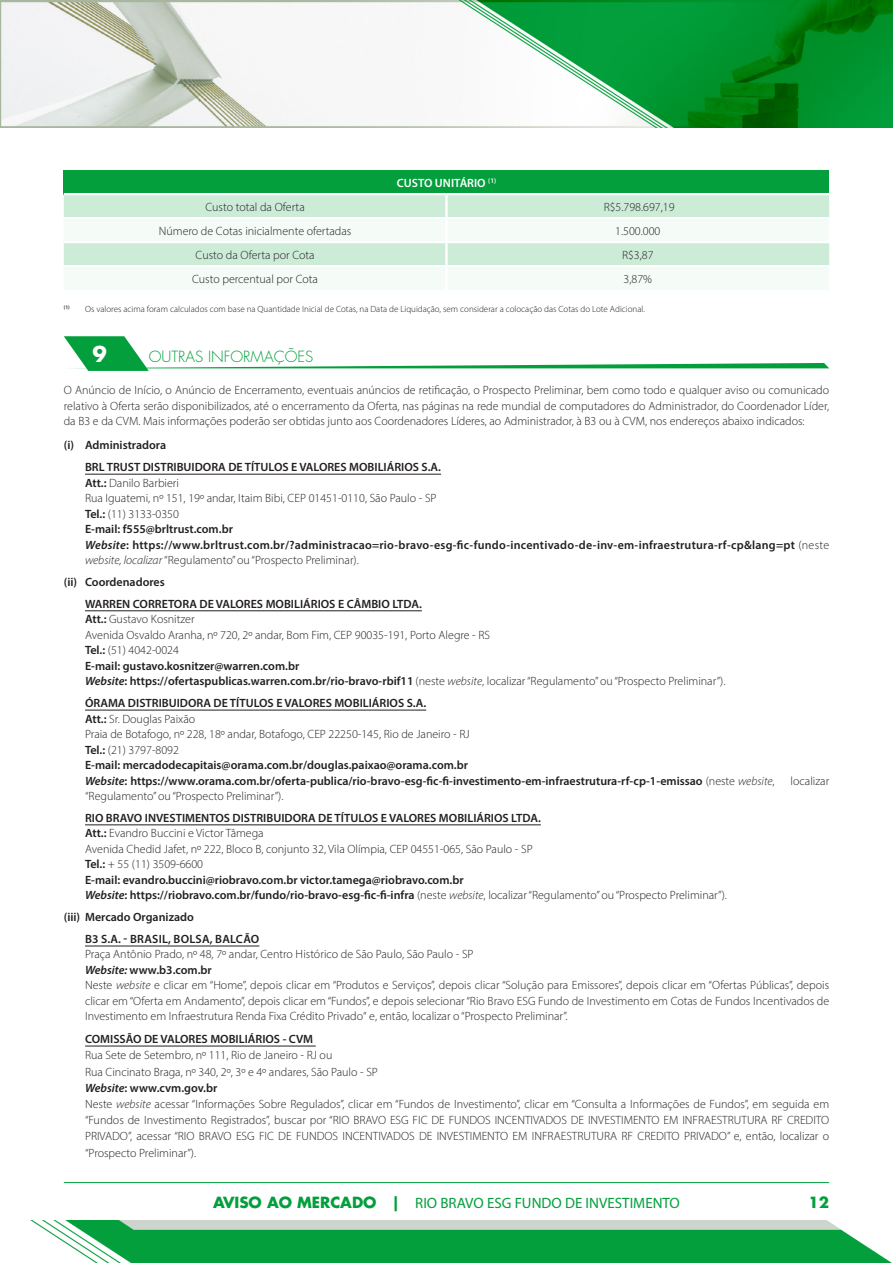
<style>
.page{position:relative;width:893px;height:1263px;background:#fff}
.page>*{position:absolute;margin:0;border:0;box-sizing:border-box;transform-origin:0 0}
.Titulo_1{font:700 21px "Futura PRO";color:#fff}
.t1{font:15px "Myriad Pro";color:#029f3c}
.Titulo_1-2{font:300 15px "Futura PRO";color:#029f3c}
.t2{font:700 15px "Futura PRO";color:#029f3c}
.t3{font:300 12px/15.5px "Myriad Pro";color:#231f20;text-align:justify}
.t4{font:600 12px "Myriad Pro";color:#231f20}
.t5{font:600 12px/15.5px "Myriad Pro";letter-spacing:.02em;color:#231f20}
.t6{font:600 12px "Myriad Pro";color:#fff}
.t7{font:300 9px "Myriad Pro";color:#231f20}
.s1{font-weight:600}
.s2{font-style:italic}
.s3{font-weight:300}
.s4{font-weight:300;font-style:italic}
.s5{font-family:"Futura PRO";font-weight:700}
</style>
<div class="page">
<hr style="left:64px;top:1182px;width:765px;height:1px;background:#029f3c">
<img style="left:0;top:0;width:893px;height:127px">
<img style="left:30px;top:1220px;width:862px;height:43px">
<hr style="left:85px;top:474px;width:356px;height:1px;background:#231f20">
<hr style="left:85px;top:610px;width:337px;height:1px;background:#231f20">
<hr style="left:85px;top:710px;width:341px;height:1px;background:#231f20">
<hr style="left:85px;top:824px;width:456px;height:1px;background:#231f20">
<hr style="left:85px;top:946px;width:174px;height:1px;background:#231f20">
<hr style="left:85px;top:1046px;width:231px;height:1px;background:#231f20">
<div style="left:64px;top:170px;width:765px;height:24px;background:#029f3c"></div>
<div style="left:64px;top:195px;width:765px;height:22px;background:#cdecd8"></div>
<div style="left:64px;top:243px;width:765px;height:22px;background:#cdecd8"></div>
<hr style="left:64px;top:193px;width:382px;height:2px;background:#fff">
<hr style="left:446px;top:193px;width:383px;height:2px;background:#fff">
<hr style="left:445px;top:195px;width:3px;height:22px;background:#fff">
<hr style="left:445px;top:243px;width:3px;height:22px;background:#fff">
<svg style="left:64px;top:336px;width:765px;height:35px"></svg>
<p class="t6" style="left:397px;top:175px;width:101px">CUSTO UNITÁRIO <sup>(1)</sup></p>
<p class="t3" style="left:205px;top:199px;width:101px">Custo total da Oferta</p>
<p class="t3" style="left:604px;top:199px;width:72px">R$5.798.697,19</p>
<p class="t3" style="left:159px;top:223px;width:194px">Número de Cotas inicialmente ofertadas</p>
<p class="t3" style="left:615px;top:223px;width:47px">1.500.000</p>
<p class="t3" style="left:196px;top:247px;width:121px">Custo da Oferta por Cota</p>
<p class="t3" style="left:622px;top:247px;width:33px">R$3,87</p>
<p class="t3" style="left:192px;top:271px;width:127px">Custo percentual por Cota</p>
<p class="t3" style="left:624px;top:271px;width:30px">3,87%</p>
<p class="t7" style="left:64px;top:303px;width:583px"><sup>(1)</sup> Os valores acima foram calculados com base na Quantidade Inicial de Cotas, na Data de Liquidação, sem considerar a colocação das Cotas do Lote Adicional.</p>
<p class="Titulo_1" style="left:92px;top:340px;width:16px">9</p>
<p class="Titulo_1-2" style="left:149px;top:347px;width:166px">OUTRAS INFORMAÇÕES</p>
<p class="t3" style="left:64px;top:382px;width:767px">O Anúncio de Início, o Anúncio de Encerramento, eventuais anúncios de retificação, o Prospecto Preliminar, bem como todo e qualquer aviso ou comunicado relativo à Oferta serão disponibilizados, até o encerramento da Oferta, nas páginas na rede mundial de computadores do Administrador, do Coordenador Líder, da B3 e da CVM. Mais informações poderão ser obtidas junto aos Coordenadores Líderes, ao Administrador, à B3 ou à CVM, nos endereços abaixo indicados:</p>
<p class="t4" style="left:64px;top:438px;width:104px">(i) Administradora</p>
<p class="t4" style="left:85px;top:459px;width:358px">BRL TRUST DISTRIBUIDORA DE TÍTULOS E VALORES MOBILIÁRIOS S.A.</p>
<p class="t3" style="left:85px;top:475px;width:96px"><span class="s1">Att.:</span> Danilo Barbieri</p>
<p class="t3" style="left:85px;top:490px;width:353px">Rua Iguatemi, nº 151, 19º andar, Itaim Bibi, CEP 01451-0110, São Paulo - SP</p>
<p class="t3" style="left:85px;top:506px;width:95px"><span class="s1">Tel.:</span> (11) 3133-0350</p>
<p class="t4" style="left:85px;top:521px;width:149px">E-mail: f555@brltrust.com.br</p>
<p class="t5" style="left:85px;top:536px;width:746px"><span class="s2">Website</span>: https://www.brltrust.com.br/?administracao=rio-bravo-esg-fic-fundo-incentivado-de-inv-em-infraestrutura-rf-cp&amp;lang=pt <span class="s3">(neste </span><span class="s4">website, localizar</span> <span class="s3">“Regulamento” ou “Prospecto Preliminar).</span></p>
<p class="t4" style="left:64px;top:574px;width:103px">(ii) Coordenadores</p>
<p class="t4" style="left:85px;top:596px;width:338px">WARREN CORRETORA DE VALORES MOBILIÁRIOS E CÂMBIO LTDA.</p>
<p class="t3" style="left:85px;top:611px;width:111px"><span class="s1">Att.:</span> Gustavo Kosnitzer</p>
<p class="t3" style="left:85px;top:627px;width:407px">Avenida Osvaldo Aranha, nº 720, 2º andar, Bom Fim, CEP 90035-191, Porto Alegre - RS</p>
<p class="t3" style="left:85px;top:642px;width:95px"><span class="s1">Tel.:</span> (51) 4042-0024</p>
<p class="t4" style="left:85px;top:658px;width:216px">E-mail: gustavo.kosnitzer@warren.com.br</p>
<p class="t4" style="left:85px;top:673px;width:642px"><span class="s2">Website</span>: https://ofertaspublicas.warren.com.br/rio-bravo-rbif11 <span class="s3">(neste</span> <span class="s4">website</span><span class="s3">, localizar “Regulamento” ou “Prospecto Preliminar”).</span></p>
<p class="t4" style="left:85px;top:695px;width:343px">ÓRAMA DISTRIBUIDORA DE TÍTULOS E VALORES MOBILIÁRIOS S.A.</p>
<p class="t3" style="left:85px;top:711px;width:112px"><span class="s1">Att.:</span> Sr. Douglas Paixão</p>
<p class="t3" style="left:85px;top:726px;width:386px">Praia de Botafogo, nº 228, 18º andar, Botafogo, CEP 22250-145, Rio de Janeiro - RJ</p>
<p class="t3" style="left:85px;top:742px;width:95px"><span class="s1">Tel.:</span> (21) 3797-8092</p>
<p class="t4" style="left:85px;top:757px;width:385px">E-mail: mercadodecapitais@orama.com.br/douglas.paixao@orama.com.br</p>
<p class="t4" style="left:85px;top:773px;width:691px"><span class="s2">Website</span>: https://www.orama.com.br/oferta-publica/rio-bravo-esg-fic-fi-investimento-em-infraestrutura-rf-cp-1-emissao <span class="s3">(neste</span> <span class="s4">website</span><span class="s3">,</span></p>
<p class="t3" style="left:791px;top:773px;width:40px">localizar</p>
<p class="t3" style="left:85px;top:788px;width:200px">“Regulamento” ou “Prospecto Preliminar”).</p>
<p class="t4" style="left:85px;top:810px;width:457px">RIO BRAVO INVESTIMENTOS DISTRIBUIDORA DE TÍTULOS E VALORES MOBILIÁRIOS LTDA.</p>
<p class="t3" style="left:85px;top:825px;width:180px"><span class="s1">Att.:</span> Evandro Buccini e Victor Tâmega</p>
<p class="t3" style="left:85px;top:841px;width:449px">Avenida Chedid Jafet, nº 222, Bloco B, conjunto 32, Vila Olímpia, CEP 04551-065, São Paulo - SP</p>
<p class="t3" style="left:85px;top:856px;width:120px"><span class="s1">Tel.:</span> + 55 (11) 3509-6600</p>
<p class="t4" style="left:85px;top:872px;width:380px">E-mail: evandro.buccini@riobravo.com.br victor.tamega@riobravo.com.br</p>
<p class="t4" style="left:85px;top:888px;width:643px"><span class="s2">Website</span>: https://riobravo.com.br/fundo/rio-bravo-esg-fic-fi-infra <span class="s3">(neste</span> <span class="s4">website</span><span class="s3">, localizar “Regulamento” ou “Prospecto Preliminar”).</span></p>
<p class="t4" style="left:64px;top:909px;width:132px">(iii) Mercado Organizado</p>
<p class="t5" style="left:85px;top:931px;width:176px">B3 S.A. - BRASIL, BOLSA, BALCÃO</p>
<p class="t3" style="left:85px;top:947px;width:390px">Praça Antônio Prado, nº 48, 7º andar, Centro Histórico de São Paulo, São Paulo - SP</p>
<p class="t4" style="left:85px;top:962px;width:128px"><span class="s2">Website:</span> www.b3.com.br</p>
<p class="t3" style="left:85px;top:977px;width:746px">Neste <span class="s2">website</span> e clicar em “Home”, depois clicar em “Produtos e Serviços”, depois clicar “Solução para Emissores”, depois clicar em “Ofertas Públicas”, depois clicar em “Oferta em Andamento”, depois clicar em “Fundos”, e depois selecionar “Rio Bravo ESG Fundo de Investimento em Cotas de Fundos Incentivados de Investimento em Infraestrutura Renda Fixa Crédito Privado“ e, então, localizar o “Prospecto Preliminar”.</p>
<p class="t4" style="left:85px;top:1031px;width:230px">COMISSÃO DE VALORES MOBILIÁRIOS - CVM</p>
<p class="t3" style="left:85px;top:1047px;width:249px">Rua Sete de Setembro, nº 111, Rio de Janeiro - RJ ou</p>
<p class="t3" style="left:85px;top:1064px;width:294px">Rua Cincinato Braga, nº 340, 2º, 3º e 4º andares, São Paulo - SP</p>
<p class="t4" style="left:85px;top:1080px;width:134px"><span class="s2">Website</span>: www.cvm.gov.br</p>
<p class="t3" style="left:85px;top:1096px;width:746px;line-height:16.2px">Neste <span class="s2">website</span> acessar “Informações Sobre Regulados”, clicar em “Fundos de Investimento”, clicar em “Consulta a Informações de Fundos”, em seguida em “Fundos de Investimento Registrados”, buscar por “RIO BRAVO ESG FIC DE FUNDOS INCENTIVADOS DE INVESTIMENTO EM INFRAESTRUTURA RF CREDITO PRIVADO”, acessar “RIO BRAVO ESG FIC DE FUNDOS INCENTIVADOS DE INVESTIMENTO EM INFRAESTRUTURA RF CREDITO PRIVADO” e, então, localizar o “Prospecto Preliminar”).</p>
<p class="t1" style="left:213px;top:1194px;width:468px"><span class="s5">AVISO AO MERCADO |</span> RIO BRAVO ESG FUNDO DE INVESTIMENTO</p>
<p class="t2" style="left:809px;top:1192px;width:22px">12</p>
</div>
